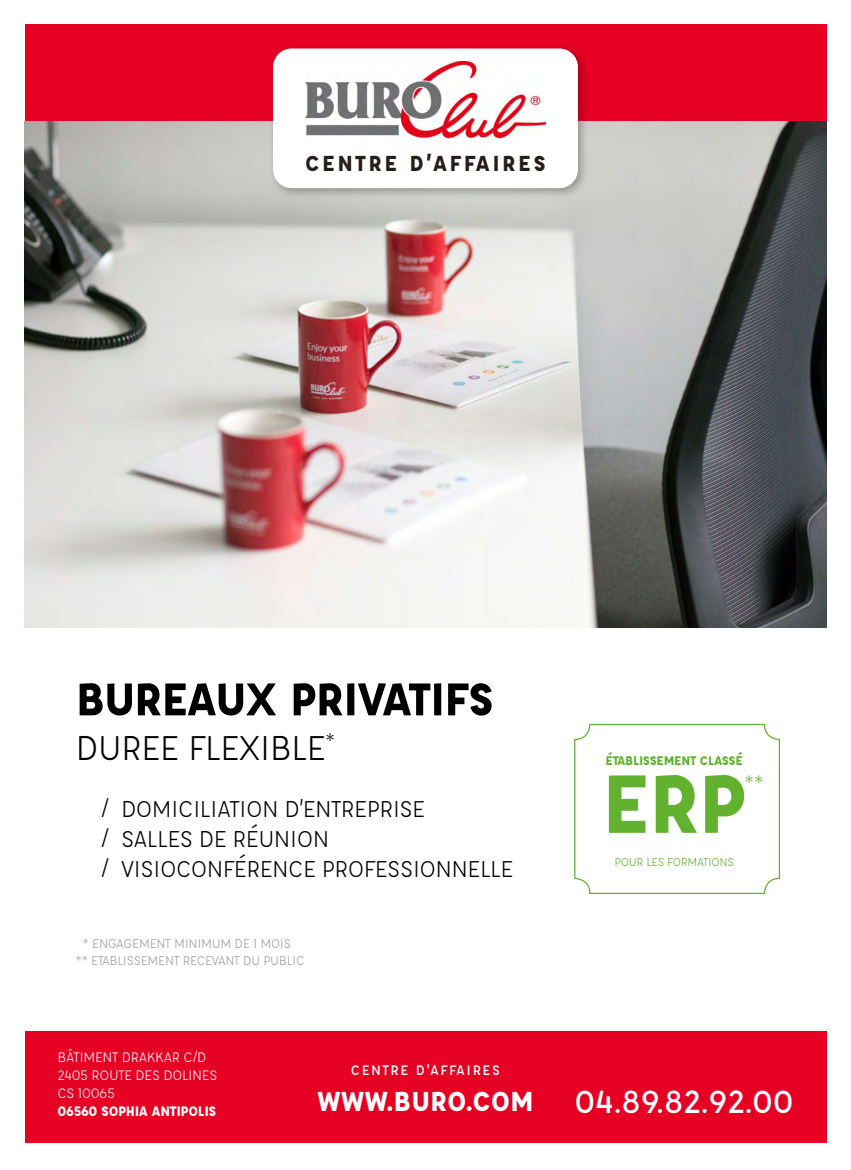
<style>
.page{position:relative;width:851px;height:1170px;background:#fff}
.page>*{position:absolute;margin:0;border:0;box-sizing:border-box;transform-origin:0 0}
.t1{font:700 90px "Affogato";color:#62b22f}
.t2{font:700 50px "Affogato";letter-spacing:-.025em;color:#000}
.t3{font:37.5px "Affogato";letter-spacing:-.025em;color:#000}
.t4{font:500 35px "Affogato";color:#fff}
.t5{font:700 30px "Affogato";color:#fff}
.t6{font:25px/30px "Affogato";letter-spacing:-.025em;color:#000}
.t7{font:700 23.75px "Affogato";letter-spacing:.1em;color:#261e18}
.t8{font:21.88px "Affogato";color:#62b22f}
.t9{font:15px/18px "Affogato";letter-spacing:-.025em;color:#fff}
.t10{font:700 15px "Affogato";letter-spacing:-.025em;color:#fff}
.t11{font:500 15px "Affogato";letter-spacing:.1em;color:#fff}
.t12{font:13.75px/16.5px "Affogato";letter-spacing:-.025em;color:#9d9d9c;text-align:center}
.t13{font:700 13.75px "Affogato";letter-spacing:-.025em;color:#62b22f}
.t14{font:12.5px "Affogato";letter-spacing:-.025em;color:#62b22f}
</style>
<div class="page">
<div style="left:25px;top:24px;width:801px;height:112px;background:#e60023"></div>
<div style="left:574px;top:723px;width:206px;height:171px;border:1px solid #62b22f;border-radius:15px"></div>
<img style="left:25px;top:122px;width:801px;height:505px">
<div style="left:25px;top:1031px;width:801px;height:112px;background:#e60023"></div>
<div style="left:268px;top:43px;width:321px;height:157px;background:#000;opacity:.3"></div>
<div style="left:273px;top:48px;width:305px;height:140px;background:#fff;border-radius:19px"></div>
<img style="left:305px;top:61px;width:240px;height:78px">
<p class="t7" style="left:305px;top:148px;width:242px">CENTRE D’AFFAIRES</p>
<h2 class="t2" style="left:76px;top:667px;width:420px">BUREAUX PRIVATIFS</h2>
<h3 class="t3" style="left:76px;top:724px;width:261px">DUREE FLEXIBLE<sup>*</sup></h3>
<p class="t6" style="left:100px;top:793px;width:414px">/ DOMICILIATION D’ENTREPRISE<br>/ SALLES DE RÉUNION<br>/ VISIOCONFÉRENCE PROFESSIONNELLE</p>
<p class="t12" style="left:76px;top:934px;width:230px">* ENGAGEMENT MINIMUM DE 1 MOIS<br>** ETABLISSEMENT RECEVANT DU PUBLIC</p>
<p class="t9" style="left:58px;top:1047px;width:161px">BÂTIMENT DRAKKAR C/D<br>2405 ROUTE DES DOLINES<br>CS 10065</p>
<p class="t10" style="left:58px;top:1101px;width:160px">06560 SOPHIA ANTIPOLIS</p>
<p class="t11" style="left:351px;top:1060px;width:150px">CENTRE D’AFFAIRES</p>
<p class="t5" style="left:317px;top:1082px;width:218px">WWW.BURO.COM</p>
<p class="t13" style="left:605px;top:752px;width:139px">ÉTABLISSEMENT CLASSÉ</p>
<h1 class="t1" style="left:601px;top:745px;width:146px">ERP</h1>
<p class="t14" style="left:614px;top:853px;width:121px">POUR LES FORMATIONS</p>
<p class="t8" style="left:744px;top:769px;width:21px">**</p>
<h3 class="t4" style="left:574px;top:1079px;width:221px">04.89.82.92.00</h3>
</div>
